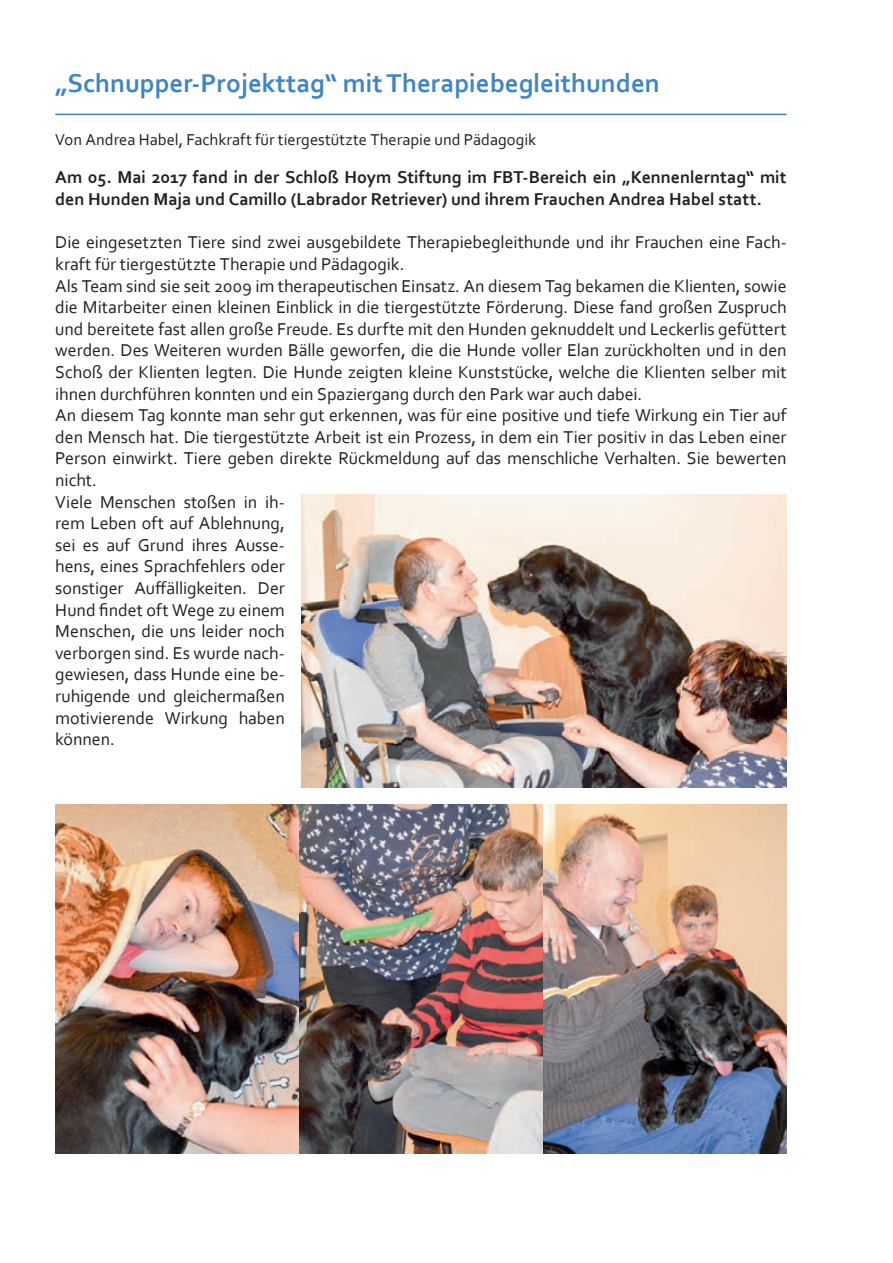
<style>
.page{position:relative;width:893px;height:1263px;background:#fff}
.page>*{position:absolute;margin:0;border:0;box-sizing:border-box;transform-origin:0 0}
.t1{font:700 27px "Corbel";color:#3e85c5}
.t2{font:18px/21.6px "Corbel";letter-spacing:-.005em;color:#231f20}
.t3{font:700 18px/21.6px "Corbel";color:#231f20}
.t4{font:16.5px "Corbel";color:#231f20}
</style>
<div class="page">
<img style="left:55px;top:804px;width:732px;height:349px">
<img style="left:302px;top:494px;width:485px;height:293px">
<hr style="left:55px;top:114px;width:732px;height:1px;background:#3e85c5">
<h1 class="t1" style="left:55px;top:67px;width:606px">„Schnupper-Projekttag“ mit Therapiebegleithunden</h1>
<p class="t4" style="left:55px;top:130px;width:482px">Von Andrea Habel, Fachkraft für tiergestützte Therapie und Pädagogik</p>
<p class="t3" style="left:55px;top:166px;width:733px">Am 05. Mai 2017 fand in der Schloß Hoym Stiftung im FBT-Bereich ein „Kennenlerntag“ mit den Hunden Maja und Camillo (Labrador Retriever) und ihrem Frauchen Andrea Habel statt.</p>
<p class="t2" style="left:55px;top:231px;width:733px">Die eingesetzten Tiere sind zwei ausgebildete Therapiebegleithunde und ihr Frauchen eine Fach&shy;kraft für tiergestützte Therapie und Pädagogik.<br>Als Team sind sie seit 2009 im therapeutischen Einsatz. An diesem Tag bekamen die Klienten, sowie die Mitarbeiter einen kleinen Einblick in die tiergestützte Förderung. Diese fand großen Zuspruch und bereitete fast allen große Freude. Es durfte mit den Hunden geknuddelt und Leckerlis gefüttert werden. Des Weiteren wurden Bälle geworfen, die die Hunde voller Elan zurückholten und in den Schoß der Klienten legten. Die Hunde zeigten kleine Kunststücke, welche die Klienten selber mit ihnen durchführen konnten und ein Spaziergang durch den Park war auch dabei.<br>An diesem Tag konnte man sehr gut erkennen, was für eine positive und tiefe Wirkung ein Tier auf den Mensch hat. Die tiergestützte Arbeit ist ein Prozess, in dem ein Tier positiv in das Leben einer Person einwirkt. Tiere geben direkte Rückmeldung auf das menschliche Verhalten. Sie bewerten nicht.<br>Viele Menschen stoßen in ih-<br>rem Leben oft auf Ablehnung,<br>sei es auf Grund ihres Ausse-<br>hens, eines Sprachfehlers oder<br>sonstiger Auffälligkeiten. Der<br>Hund findet oft Wege zu einem<br>Menschen, die uns leider noch<br>verborgen sind. Es wurde nach-<br>gewiesen, dass Hunde eine be-<br>ruhigende und gleichermaßen<br>motivierende Wirkung haben<br>können.</p>
</div>
